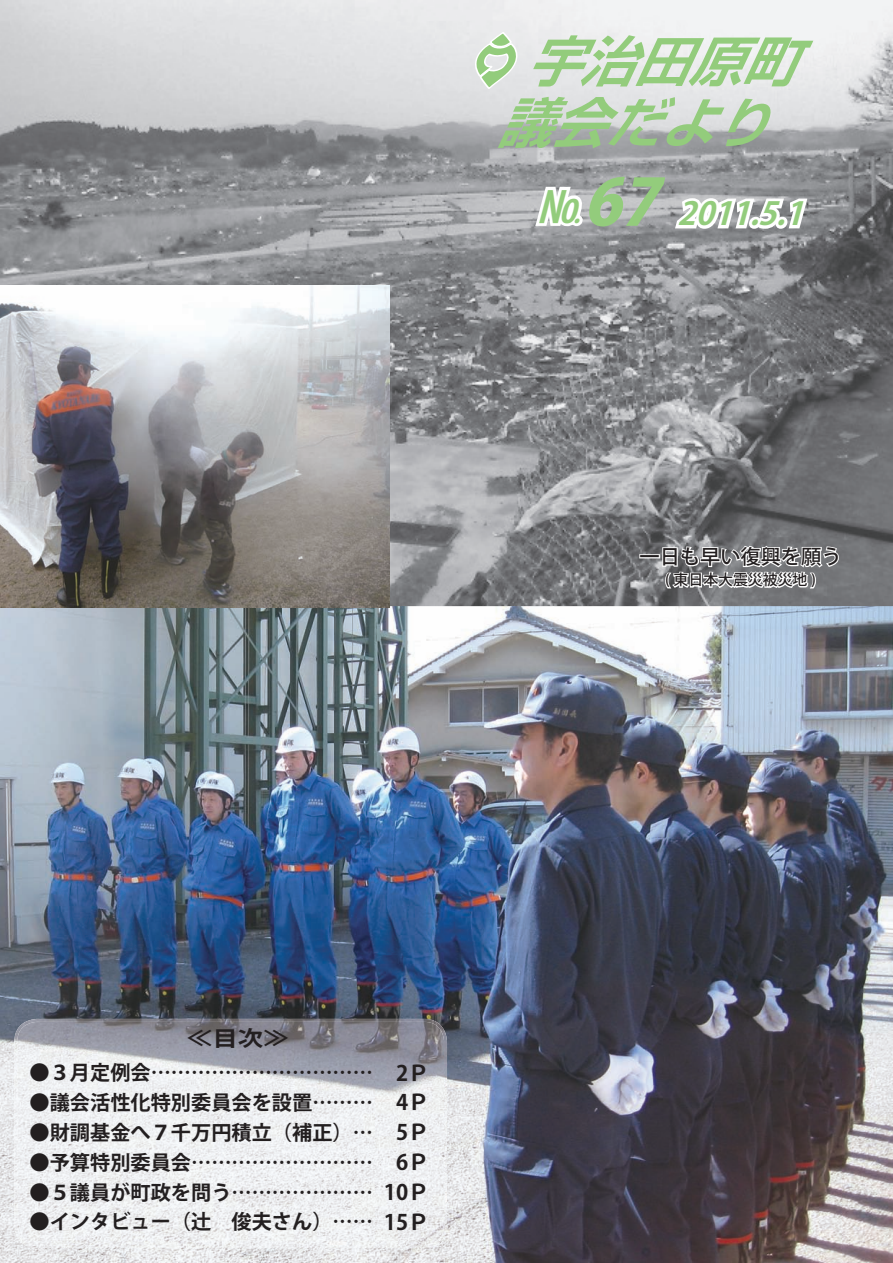
<style>
.page{position:relative;width:893px;height:1263px;background:#fff}
.page>*{position:absolute;margin:0;border:0;box-sizing:border-box;transform-origin:0 0}
.t1{font:italic 800 63.75px "Koz Go Std";color:#93cc7c}
.t2{font:italic 700 54px/61.5px "Shin Go Pro De";color:#93cc7c;text-align:center}
.t3{font:italic 700 42.45px "Koz Go Pro";color:#93cc7c}
.t4{font:italic 700 31.5px "Koz Go Pro";color:#93cc7c}
.t5{font:700 21.3px/29.7px "Koz Go Pro";color:#231f20;text-align:center}
.t6{font:700 21.3px "Koz Go Std";color:#231f20;scale:1.2 1}
.t7{font:700 20.25px "Koz Go Pro";color:#231f20}
.t8{font:500 20.25px "Koz Go Pro";color:#231f20}
.t9{font:500 14.85px "Koz Go Pro";color:#231f20}
</style>
<div class="page">
<img style="left:0;top:0;width:893px;height:606px">
<img style="left:0;top:606px;width:893px;height:657px">
<svg style="left:531px;top:184px;width:56px;height:46px"></svg>
<svg style="left:671px;top:194px;width:140px;height:39px"></svg>
<img style="left:63px;top:1065px;width:336px;height:137px">
<img style="left:14px;top:1019px;width:433px;height:46px">
<img style="left:14px;top:1064px;width:49px;height:184px">
<img style="left:399px;top:1064px;width:48px;height:184px">
<img style="left:62px;top:1202px;width:337px;height:46px">
<img style="left:0;top:285px;width:389px;height:323px">
<div style="left:639px;top:554px;width:21px;height:4px;border:2px solid #fff"></div>
<svg style="left:466px;top:31px;width:56px;height:59px;background:#d1e1cd"></svg>
<svg style="left:661px;top:489px;width:179px;height:101px"></svg>
<h2 class="t2" style="left:497px;top:24px;width:336px">宇治田原町議会だより</h2>
<h1 class="t1" style="left:584px;top:161px;width:95px">67</h1>
<h3 class="t3" style="left:537px;top:180px;width:60px">No</h3>
<h3 class="t4" style="left:678px;top:194px;width:139px">2011.5.1</h3>
<p class="t8" style="left:639px;top:544px;width:203px">一日も早い復興を願う</p>
<p class="t9" style="left:665px;top:570px;width:152px">( 東日本大震災被災地 (</p>
<p class="t6" style="left:187px;top:1024px;width:87px">≪目次≪</p>
<p class="t7" style="left:30px;top:1060px;width:345px">●３月定例会.................................</p>
<p class="t7" style="left:30px;top:1090px;width:345px">●議会活性化特別委員会を設置.........</p>
<p class="t7" style="left:30px;top:1119px;width:345px">●財調基金へ７千万円積立（補正(...</p>
<p class="t7" style="left:30px;top:1149px;width:345px">●予算特別委員会...........................</p>
<p class="t7" style="left:30px;top:1179px;width:345px">●５議員が町政を問う.....................</p>
<p class="t7" style="left:30px;top:1209px;width:345px">●インタビュー（辻　俊夫さん(......</p>
<p class="t5" style="left:384px;top:1059px;width:47px">Ｐ2<br>Ｐ4<br>Ｐ5<br>Ｐ6<br>10Ｐ<br>15Ｐ</p>
</div>
